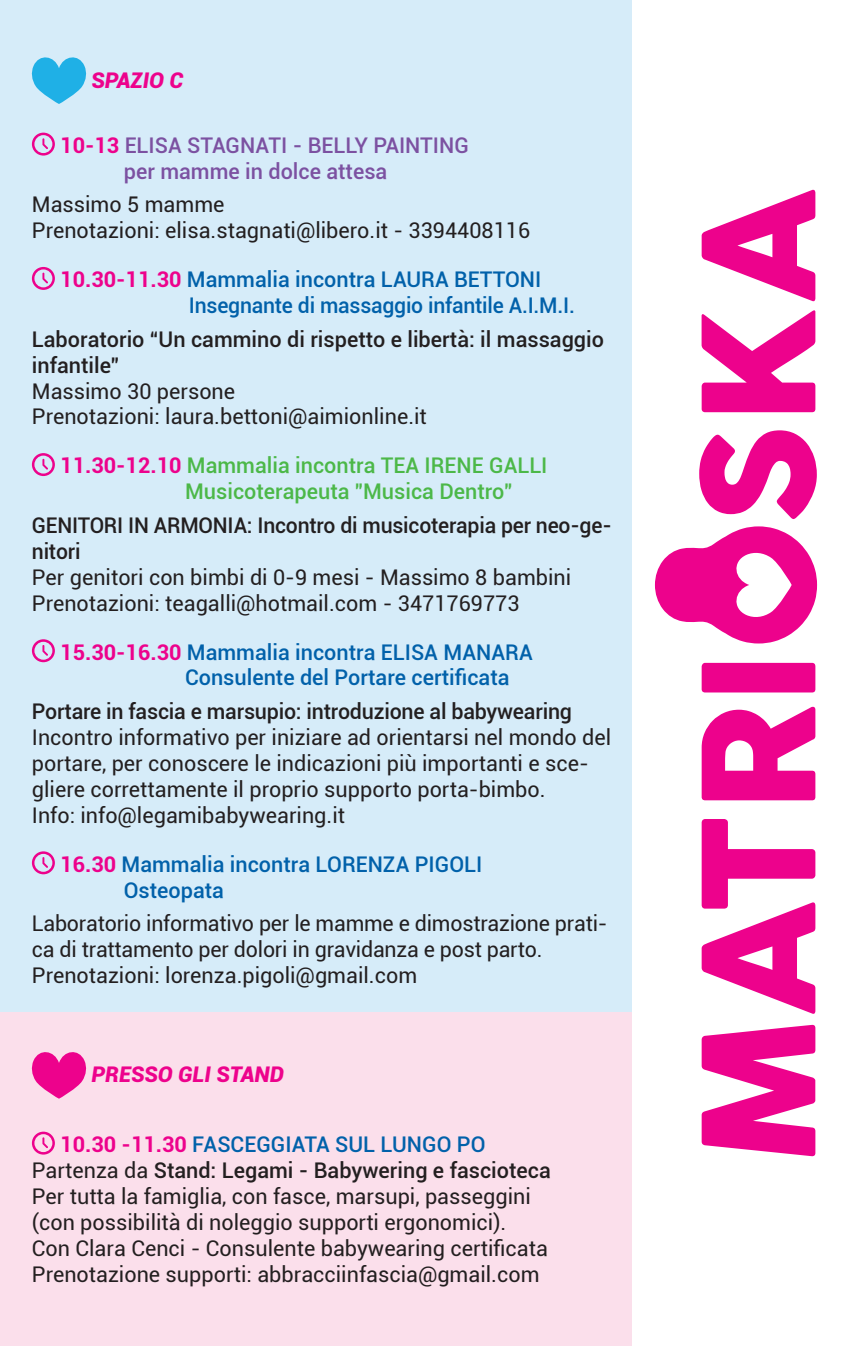
<style>
.page{position:relative;width:849px;height:1346px;background:#fff}
.page>*{position:absolute;margin:0;border:0;box-sizing:border-box;transform-origin:0 0}
.t1{font:21.6px/25.9px "Roboto";color:#231f20}
.t2{font:500 21.6px "Roboto";color:#0161aa}
.t3{font:500 21.6px/25.9px "Roboto";letter-spacing:-.01em;color:#231f20}
.t4{font:500 21.6px "Roboto";color:#4cb848}
.t5{font:500 21.6px "Roboto";color:#7c51a1}
.t6{font:italic 900 21.6px "Roboto";color:#ed028c}
.s1{font-weight:700;color:#ed028c}
.s2{font-weight:400}
</style>
<div class="page">
<div style="left:0;top:1011px;width:631px;height:335px;background:#fbdfeb"></div>
<div style="left:0;top:0;width:631px;height:1011px;background:#d6ecf9"></div>
<svg style="left:31px;top:57px;width:56px;height:47px"></svg>
<svg style="left:32px;top:133px;width:23px;height:23px"></svg>
<svg style="left:32px;top:267px;width:23px;height:23px"></svg>
<svg style="left:32px;top:453px;width:23px;height:23px"></svg>
<svg style="left:32px;top:639px;width:23px;height:23px"></svg>
<svg style="left:32px;top:851px;width:23px;height:23px"></svg>
<svg style="left:31px;top:1052px;width:56px;height:46px"></svg>
<svg style="left:32px;top:1131px;width:23px;height:23px"></svg>
<svg style="left:701px;top:819px;width:114px;height:195px"></svg>
<svg style="left:701px;top:707px;width:114px;height:93px"></svg>
<div style="left:701px;top:663px;width:114px;height:29px;background:#ed028c"></div>
<svg style="left:701px;top:1025px;width:114px;height:131px"></svg>
<svg style="left:699px;top:430px;width:117px;height:89px"></svg>
<svg style="left:701px;top:310px;width:114px;height:102px"></svg>
<svg style="left:701px;top:190px;width:114px;height:111px"></svg>
<svg style="left:654px;top:526px;width:162px;height:117px"></svg>
<p class="t6" style="left:91px;top:65px;width:93px">SPAZIO C</p>
<p class="t5" style="left:60px;top:130px;width:410px"><span class="s1">10-13</span> ELISA STAGNATI - BELLY PAINTING</p>
<p class="t5" style="left:124px;top:156px;width:265px">per mamme in dolce attesa</p>
<p class="t1" style="left:32px;top:191px;width:194px">Massimo 5 mamme</p>
<p class="t1" style="left:32px;top:217px;width:499px">Prenotazioni: elisa.stagnati@libero.it - 3394408116</p>
<p class="t2" style="left:60px;top:264px;width:482px"><span class="s1">10.30-11.30</span> Mammalia incontra LAURA BETTONI</p>
<p class="t2" style="left:189px;top:290px;width:387px">Insegnante di massaggio infantile A.I.M.I.</p>
<p class="t3" style="left:32px;top:325px;width:573px">Laboratorio “Un cammino di rispetto e libertà: il massaggio infantile”</p>
<p class="t1" style="left:32px;top:377px;width:205px">Massimo 30 persone</p>
<p class="t1" style="left:32px;top:403px;width:396px">Prenotazioni: laura.bettoni@aimionline.it</p>
<p class="t4" style="left:60px;top:450px;width:488px"><span class="s1">11.30-12.10</span> Mammalia incontra TEA IRENE GALLI</p>
<p class="t4" style="left:185px;top:476px;width:329px">Musicoterapeuta "Musica Dentro"</p>
<p class="t3" style="left:32px;top:511px;width:581px">GENITORI IN ARMONIA: Incontro di musicoterapia per neo-ge&shy;nitori</p>
<p class="t1" style="left:32px;top:563px;width:541px">Per genitori con bimbi di 0-9 mesi - Massimo 8 bambini</p>
<p class="t1" style="left:32px;top:589px;width:489px">Prenotazioni: teagalli@hotmail.com - 3471769773</p>
<p class="t2" style="left:60px;top:637px;width:474px"><span class="s1">15.30-16.30</span> Mammalia incontra ELISA MANARA</p>
<p class="t2" style="left:185px;top:662px;width:326px">Consulente del Portare certificata</p>
<p class="t3" style="left:32px;top:697px;width:541px">Portare in fascia e marsupio: introduzione al babywearing</p>
<p class="t1" style="left:32px;top:723px;width:580px">Incontro informativo per iniziare ad orientarsi nel mondo del portare, per conoscere le indicazioni più importanti e sce&shy;gliere correttamente il proprio supporto porta-bimbo.</p>
<p class="t1" style="left:32px;top:801px;width:314px">Info: info@legamibabywearing.it</p>
<p class="t2" style="left:60px;top:849px;width:423px"><span class="s1">16.30</span> Mammalia incontra LORENZA PIGOLI</p>
<p class="t2" style="left:124px;top:875px;width:102px">Osteopata</p>
<p class="t1" style="left:32px;top:910px;width:577px">Laboratorio informativo per le mamme e dimostrazione prati&shy;ca di trattamento per dolori in gravidanza e post parto.</p>
<p class="t1" style="left:32px;top:961px;width:386px">Prenotazioni: lorenza.pigoli@gmail.com</p>
<p class="t6" style="left:91px;top:1059px;width:194px">PRESSO GLI STAND</p>
<p class="t2" style="left:60px;top:1129px;width:426px"><span class="s1">10.30 -11.30</span> FASCEGGIATA SUL LUNGO PO</p>
<p class="t3" style="left:32px;top:1156px;width:520px"><span class="s2">Partenza da</span> Stand: Legami - Babywering e fascioteca</p>
<p class="t1" style="left:32px;top:1182px;width:500px">Per tutta la famiglia, con fasce, marsupi, passeggini</p>
<p class="t1" style="left:32px;top:1208px;width:476px">(con possibilità di noleggio supporti ergonomici).</p>
<p class="t1" style="left:32px;top:1234px;width:517px">Con Clara Cenci - Consulente babywearing certificata</p>
<p class="t1" style="left:32px;top:1260px;width:509px">Prenotazione supporti: abbracciinfascia@gmail.com</p>
</div>
